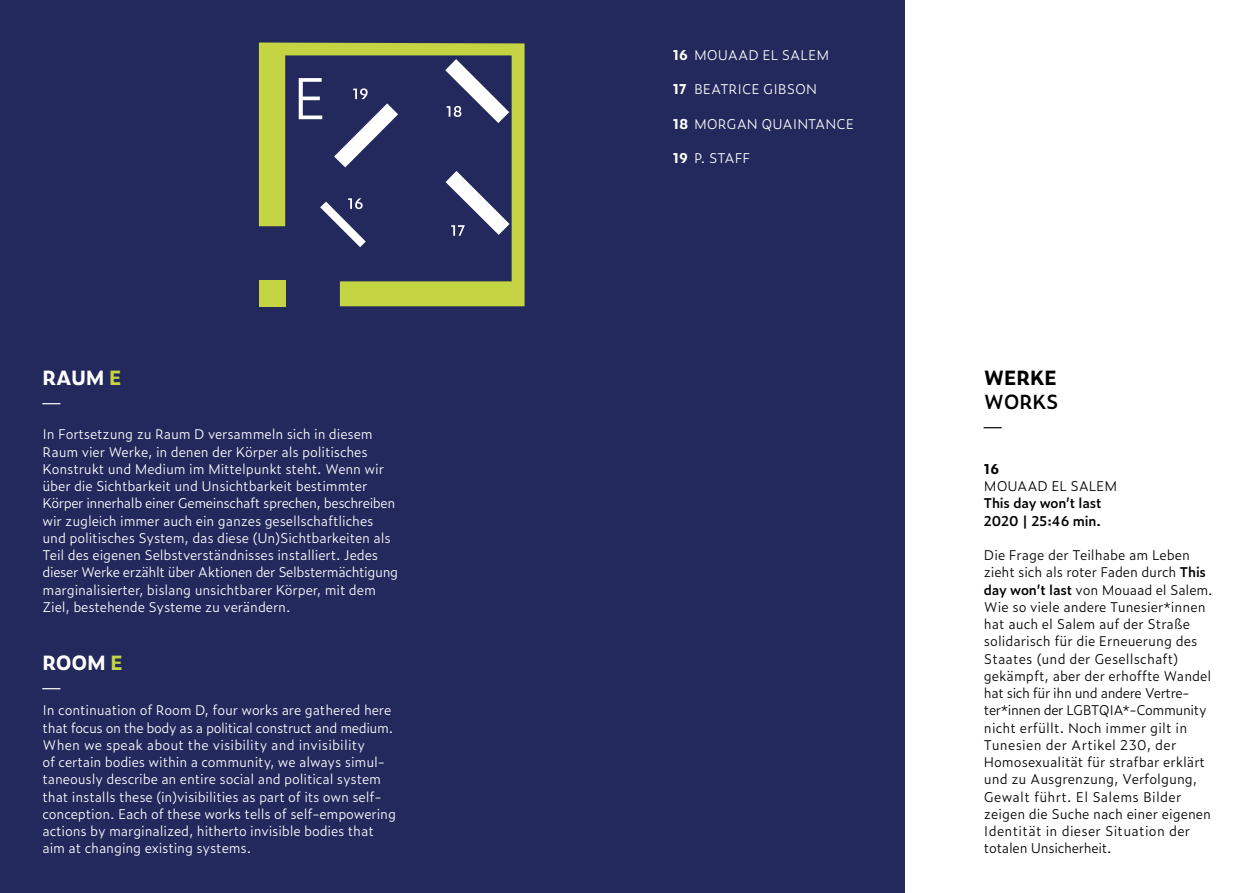
<style>
.page{position:relative;width:1259px;height:893px;background:#fff}
.page>*{position:absolute;margin:0;border:0;box-sizing:border-box;transform-origin:0 0}
.t1{font:700 19.5px "Zeitung Pro";letter-spacing:-.01em;color:#fff}
.t2{font:700 19.5px "Zeitung Pro";letter-spacing:-.01em;color:#000}
.t3{font:600 19.5px "Zeitung Pro";letter-spacing:-.015em;color:#000}
.t4{font:300 18px "Zeitung Pro";color:#fff}
.t5{font:300 18px "Zeitung Pro";color:#000}
.Fließtext{font:300 13.5px/17.2px "Zeitung Pro";letter-spacing:-.01em;color:#fff}
.Fließtext-2{font:300 13.5px/17.2px "Zeitung Pro";color:#000}
.Fließtext-3{font:600 13.5px "Zeitung Pro";letter-spacing:-.01em;color:#000}
.Fließtext-4{font:700 13.5px "Zeitung Pro";color:#000}
.s1{color:#c4d442}
.s2{font-weight:700}
.s3{font-weight:600}
</style>
<div class="page">
<div style="left:0;top:0;width:904px;height:893px;background:#23295c"></div>
<svg style="left:259px;top:43px;width:265px;height:263px"></svg>
<svg style="left:299px;top:78px;width:23px;height:41px"></svg>
<svg style="left:320px;top:198px;width:46px;height:49px"></svg>
<svg style="left:334px;top:88px;width:64px;height:79px"></svg>
<svg style="left:445px;top:59px;width:64px;height:64px"></svg>
<svg style="left:445px;top:171px;width:64px;height:65px"></svg>
<div style="left:259px;top:280px;width:27px;height:27px;background:#c4d442"></div>
<p class="t1" style="left:43px;top:363px;width:81px">RAUM <span class="s1">E</span></p>
<p class="t4" style="left:43px;top:389px;width:19px">—</p>
<p class="Fließtext" style="left:43px;top:425px;width:357px">In Fortsetzung zu Raum D versammeln sich in diesem Raum vier Werke, in denen der Körper als politisches Konstrukt und Medium im Mittelpunkt steht. Wenn wir über die Sichtbarkeit und Unsichtbarkeit bestimmter Körper innerhalb einer Gemeinschaft sprechen, beschreiben wir zugleich immer auch ein ganzes gesellschaftliches und politisches System, das diese (Un)Sichtbarkeiten als Teil des eigenen Selbstverständnisses installiert. Jedes dieser Werke erzählt über Aktionen der Selbstermächtigung marginalisierter, bislang unsichtbarer Körper, mit dem Ziel, bestehende Systeme zu verändern.</p>
<p class="t1" style="left:43px;top:648px;width:82px">ROOM <span class="s1">E</span></p>
<p class="t4" style="left:43px;top:674px;width:19px">—</p>
<p class="Fließtext" style="left:43px;top:701px;width:355px">In continuation of Room D, four works are gathered here that focus on the body as a political construct and medium.<br>When we speak about the visibility and invisibility<br>of certain bodies within a community, we always simul&shy;taneously describe an entire social and political system that installs these (in)visibilities as part of its own self&shy;conception. Each of these works tells of self-empowering actions by marginalized, hitherto invisible bodies that aim at changing existing systems.</p>
<p class="Fließtext" style="left:673px;top:46px;width:158px"><span class="s2">16</span> MOUAAD EL SALEM</p>
<p class="Fließtext" style="left:673px;top:80px;width:146px"><span class="s2">17</span> BEATRICE GIBSON</p>
<p class="Fließtext" style="left:673px;top:115px;width:183px"><span class="s2">18</span> MORGAN QUAINTANCE</p>
<p class="Fließtext" style="left:673px;top:149px;width:79px"><span class="s2">19</span> P. STAFF</p>
<p class="t2" style="left:984px;top:363px;width:74px">WERKE</p>
<p class="t3" style="left:984px;top:387px;width:76px">WORKS</p>
<p class="t5" style="left:984px;top:413px;width:19px">—</p>
<p class="Fließtext-4" style="left:984px;top:458px;width:17px">16</p>
<p class="Fließtext-2" style="left:984px;top:477px;width:135px">MOUAAD EL SALEM</p>
<p class="Fließtext-3" style="left:984px;top:493px;width:119px">This day won’t last</p>
<p class="Fließtext-3" style="left:984px;top:510px;width:118px">2020 | 25:46 min.</p>
<p class="Fließtext-2" style="left:984px;top:546px;width:230px">Die Frage der Teilhabe am Leben zieht sich als roter Faden durch <span class="s3">This day won’t last</span> von Mouaad el Salem.<br>Wie so viele andere Tunesier*innen hat auch el Salem auf der Straße solidarisch für die Erneuerung des Staates (und der Gesellschaft) gekämpft, aber der erhoffte Wandel hat sich für ihn und andere Vertre&shy;ter*innen der LGBTQIA*-Community nicht erfüllt. Noch immer gilt in Tunesien der Artikel 230, der Homosexualität für strafbar erklärt und zu Ausgrenzung, Verfolgung, Gewalt führt. El Salems Bilder zeigen die Suche nach einer eigenen Identität in dieser Situation der totalen Unsicherheit.</p>
</div>
